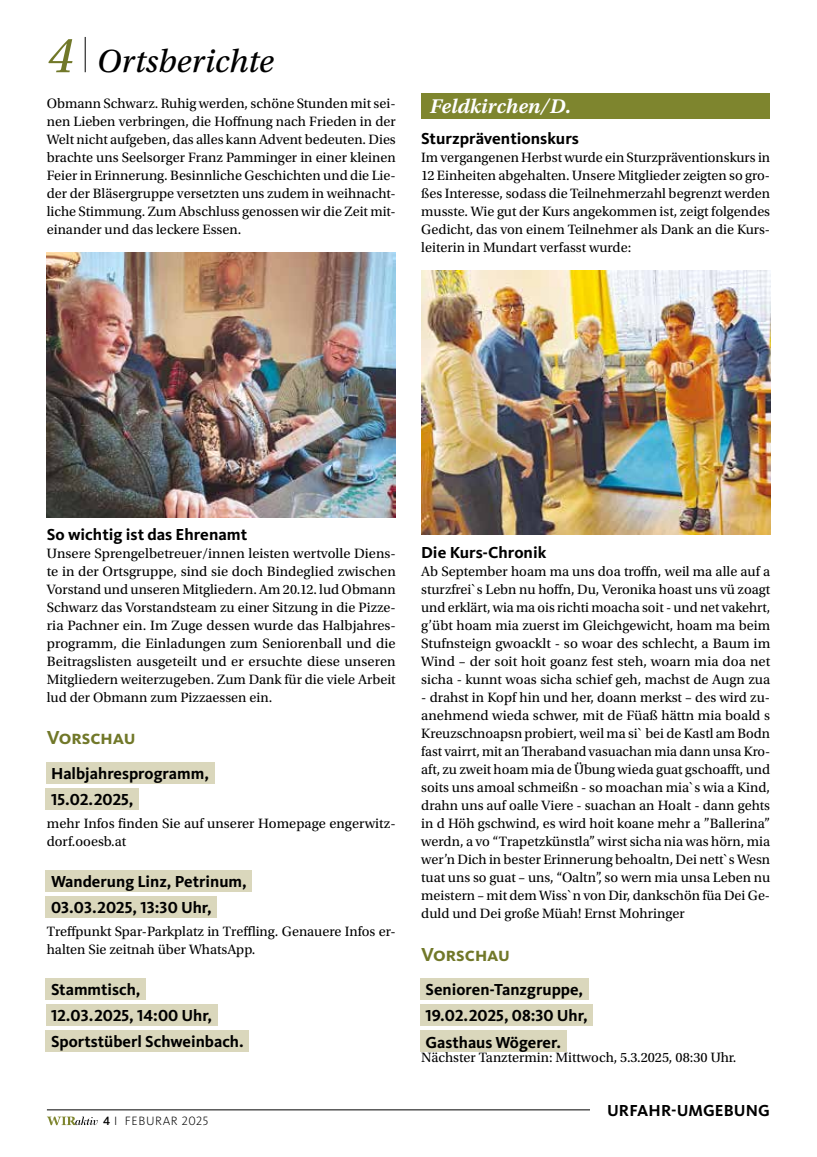
<style>
.page{position:relative;width:817px;height:1157px;background:#fff}
.page>*{position:absolute;margin:0;border:0;box-sizing:border-box;transform-origin:0 0}
.t1{font:33.75px "Utopia Std Capt It";color:#000}
.t2{font:21px "Utopia Std Semibold Capt It";color:#fff}
.t3{font:700 19.5px "Kievit OT";color:#717829}
.t4{font:700 16.5px/26.4px "Kievit OT";color:#000}
.t5{font:14.25px/18px "Utopia Std";color:#000;text-align:justify}
.t6{font:300 12.45px "Kievit OT";letter-spacing:.05em;color:#000}
.s1{font-size:52.65px;color:#717829}
.s2{font-weight:500}
</style>
<div class="page">
<hr style="left:85px;top:37px;width:1px;height:35px;background:#000">
<hr style="left:47px;top:1109px;width:722px;height:1px;background:#000">
<svg style="left:47px;top:1116px;width:51px;height:9px"></svg>
<div style="left:589px;top:1086px;width:181px;height:40px;background:#fff"></div>
<div style="left:46px;top:761px;width:168px;height:22px;background:#dad7bc"></div>
<div style="left:46px;top:788px;width:93px;height:22px;background:#dad7bc"></div>
<div style="left:46px;top:869px;width:206px;height:22px;background:#dad7bc"></div>
<div style="left:46px;top:896px;width:171px;height:21px;background:#dad7bc"></div>
<div style="left:46px;top:977px;width:100px;height:22px;background:#dad7bc"></div>
<div style="left:46px;top:1004px;width:172px;height:21px;background:#dad7bc"></div>
<div style="left:46px;top:1030px;width:203px;height:22px;background:#dad7bc"></div>
<img style="left:47px;top:252px;width:348px;height:266px">
<div style="left:421px;top:94px;width:349px;height:25px;background:#7e852e"></div>
<div style="left:420px;top:977px;width:168px;height:22px;background:#dad7bc"></div>
<div style="left:420px;top:1004px;width:173px;height:22px;background:#dad7bc"></div>
<div style="left:420px;top:1030px;width:146px;height:22px;background:#dad7bc"></div>
<img style="left:421px;top:270px;width:349px;height:264px">
<h1 class="t1" style="left:47px;top:42px;width:228px"><span class="s1">4</span> Ortsberichte</h1>
<p class="t5" style="left:47px;top:95px;width:350px">Obmann Schwarz. Ruhig werden, schöne Stunden mit sei&shy;nen Lieben verbringen, die Hoffnung nach Frieden in der Welt nicht aufgeben, das alles kann Advent bedeuten. Dies brachte uns Seelsorger Franz Pamminger in einer kleinen Feier in Erinnerung. Besinnliche Geschichten und die Lie&shy;der der Bläsergruppe versetzten uns zudem in weihnacht&shy;liche Stimmung. Zum Abschluss genossen wir die Zeit mit&shy;einander und das leckere Essen.</p>
<h2 class="t2" style="left:429px;top:94px;width:143px">Feldkirchen/D.</h2>
<p class="t4" style="left:421px;top:125px;width:159px">Sturzpräventionskurs</p>
<p class="t5" style="left:421px;top:149px;width:350px">Im vergangenen Herbst wurde ein Sturzpräventionskurs in 12 Einheiten abgehalten. Unsere Mitglieder zeigten so gro&shy;ßes Interesse, sodass die Teilnehmerzahl begrenzt werden musste. Wie gut der Kurs angekommen ist, zeigt folgendes Gedicht, das von einem Teilnehmer als Dank an die Kurs&shy;leiterin in Mundart verfasst wurde:</p>
<p class="t4" style="left:47px;top:521px;width:202px">So wichtig ist das Ehrenamt</p>
<p class="t5" style="left:47px;top:545px;width:350px">Unsere Sprengelbetreuer/innen leisten wertvolle Diens&shy;te in der Ortsgruppe, sind sie doch Bindeglied zwischen Vorstand und unseren Mitgliedern. Am 20.12. lud Obmann Schwarz das Vorstandsteam zu einer Sitzung in die Pizze&shy;ria Pachner ein. Im Zuge dessen wurde das Halbjahres&shy;programm, die Einladungen zum Seniorenball und die Beitragslisten ausgeteilt und er ersuchte diese unseren Mitgliedern weiterzugeben. Zum Dank für die viele Arbeit lud der Obmann zum Pizzaessen ein.</p>
<h3 class="t3" style="left:47px;top:726px;width:90px">Vorschau</h3>
<p class="t4" style="left:51px;top:760px;width:159px">Halbjahresprogramm,<br>15.02.2025,</p>
<p class="t5" style="left:47px;top:815px;width:350px">mehr Infos finden Sie auf unserer Homepage engerwitz&shy;dorf.ooesb.at</p>
<p class="t4" style="left:51px;top:868px;width:197px">Wanderung Linz, Petrinum,<br>03.03.2025, 13:30 Uhr,</p>
<p class="t5" style="left:47px;top:923px;width:350px">Treffpunkt Spar-Parkplatz in Treffling. Genauere Infos er&shy;halten Sie zeitnah über WhatsApp.</p>
<p class="t4" style="left:51px;top:976px;width:194px">Stammtisch,<br>12.03.2025, 14:00 Uhr,<br>Sportstüberl Schweinbach.</p>
<p class="t6" style="left:103px;top:1114px;width:106px"><span class="s2">4</span> I FEBURAR 2025</p>
<p class="t4" style="left:421px;top:539px;width:127px">Die Kurs-Chronik</p>
<p class="t5" style="left:421px;top:563px;width:350px">Ab September hoam ma uns doa troffn, weil ma alle auf a sturzfrei`s Lebn nu hoffn, Du, Veronika hoast uns vü zoagt und erklärt, wia ma ois richti moacha soit - und net vakehrt, g’übt hoam mia zuerst im Gleichgewicht, hoam ma beim Stufnsteign gwoacklt - so woar des schlecht, a Baum im Wind – der soit hoit goanz fest steh, woarn mia doa net sicha - kunnt woas sicha schief geh, machst de Augn zua</p>
<p class="t5" style="left:421px;top:689px;width:350px">- drahst in Kopf hin und her, doann merkst – des wird zu&shy;anehmend wieda schwer, mit de Füaß hättn mia boald s Kreuzschnoapsn probiert, weil ma si` bei de Kastl am Bodn fast vairrt, mit an Theraband vasuachan mia dann unsa Kro&shy;aft, zu zweit hoam mia de Übung wieda guat gschoafft, und soits uns amoal schmeißn - so moachan mia`s wia a Kind, drahn uns auf oalle Viere - suachan an Hoalt - dann gehts in d Höh gschwind, es wird hoit koane mehr a ”Ballerina” werdn, a vo “Trapetzkünstla” wirst sicha nia was hörn, mia wer’n Dich in bester Erinnerung behoaltn, Dei nett`s Wesn tuat uns so guat – uns, “Oaltn”, so wern mia unsa Leben nu meistern – mit dem Wiss`n von Dir, dankschön füa Dei Ge&shy;duld und Dei große Müah! Ernst Mohringer</p>
<h3 class="t3" style="left:421px;top:942px;width:90px">Vorschau</h3>
<p class="t4" style="left:425px;top:976px;width:164px">Senioren-Tanzgruppe,<br>19.02.2025, 08:30 Uhr,<br>Gasthaus Wögerer.</p>
<p class="t5" style="left:421px;top:1049px;width:317px">Nächster Tanztermin: Mittwoch, 5.3.2025, 08:30 Uhr.</p>
<p class="t4" style="left:607px;top:1097px;width:164px">URFAHR-UMGEBUNG</p>
</div>
